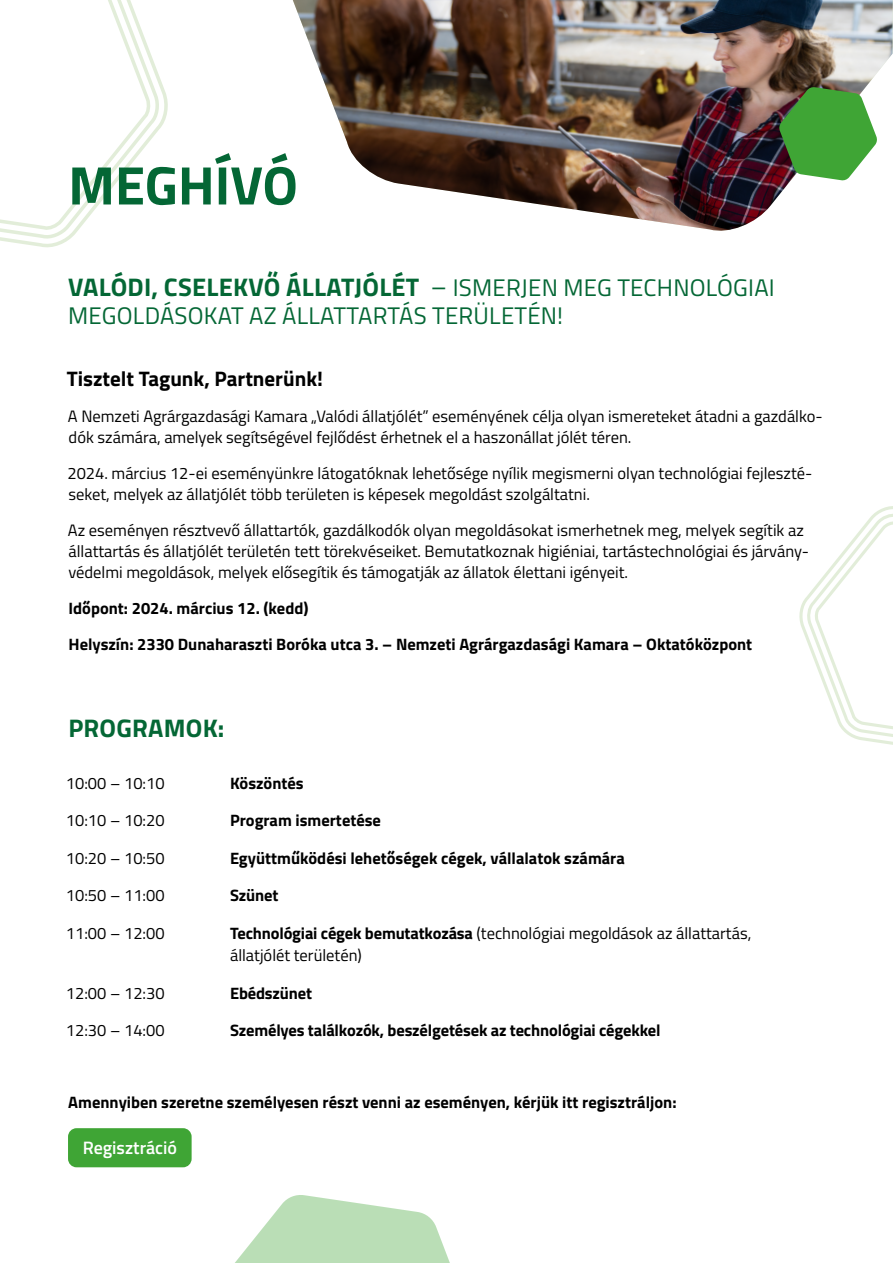
<style>
.page{position:relative;width:893px;height:1263px;background:#fff}
.page>*{position:absolute;margin:0;border:0;box-sizing:border-box;transform-origin:0 0}
.t1{font:700 54.3px "Titillium";color:#046735}
.t2{font:700 25.5px "Titillium";letter-spacing:.01em;color:#046735}
.t3{font:24px "Titillium";letter-spacing:.01em;color:#046735}
.t4{font:700 21px "Titillium";color:#000}
.t5{font:600 18px "Titillium";color:#fff}
.t6{font:16.5px/21px "Titillium";color:#000}
.t7{font:700 16.5px/36px "Titillium";color:#000}
.s1{font-weight:400}
.s2{font-weight:400;font-size:24px}
.s3{font-weight:700}
</style>
<div class="page">
<svg style="left:799px;top:506px;width:94px;height:239px"></svg>
<svg style="left:235px;top:1195px;width:215px;height:68px"></svg>
<img style="left:293px;top:0;width:600px;height:231px">
<svg style="left:0;top:0;width:168px;height:248px"></svg>
<svg style="left:779px;top:87px;width:98px;height:94px;background:#5ca151"></svg>
<div style="left:68px;top:1128px;width:124px;height:39px;background:#3fa535;border-radius:9px"></div>
<h1 class="t1" style="left:68px;top:144px;width:231px">MEGHÍVÓ</h1>
<h2 class="t2" style="left:68px;top:267px;width:708px">VALÓDI, CSELEKVŐ ÁLLATJÓLÉT <span class="s1">–</span> <span class="s2">ISMERJEN MEG TECHNOLÓGIAI</span></h2>
<h3 class="t3" style="left:68px;top:298px;width:497px">MEGOLDÁSOKAT AZ ÁLLATTARTÁS TERÜLETÉN!</h3>
<p class="t4" style="left:67px;top:362px;width:258px">Tisztelt Tagunk, Partnerünk!</p>
<p class="t6" style="left:68px;top:405px;width:756px">A Nemzeti Agrárgazdasági Kamara „Valódi állatjólét” eseményének célja olyan ismereteket átadni a gazdálko&shy;dók számára, amelyek segítségével fejlődést érhetnek el a haszonállat jólét téren.</p>
<p class="t6" style="left:67px;top:462px;width:746px">2024. március 12-ei eseményünkre látogatóknak lehetősége nyílik megismerni olyan technológiai fejleszté&shy;seket, melyek az állatjólét több területen is képesek megoldást szolgáltatni.</p>
<p class="t6" style="left:68px;top:519px;width:743px">Az eseményen résztvevő állattartók, gazdálkodók olyan megoldásokat ismerhetnek meg, melyek segítik az állattartás és állatjólét területén tett törekvéseiket. Bemutatkoznak higiéniai, tartástechnológiai és járvány&shy;védelmi megoldások, melyek elősegítik és támogatják az állatok élettani igényeit.</p>
<p class="t7" style="left:69px;top:589px;width:685px">Időpont: 2024. március 12. (kedd)<br>Helyszín: 2330 Dunaharaszti Boróka utca 3. – Nemzeti Agrárgazdasági Kamara – Oktatóközpont</p>
<h2 class="t2" style="left:68px;top:709px;width:158px">PROGRAMOK:</h2>
<p class="t6" style="left:66px;top:772px;width:100px">10:00 – 10:10</p>
<p class="t7" style="left:230px;top:764px;width:75px">Köszöntés</p>
<p class="t6" style="left:66px;top:809px;width:100px">10:10 – 10:20</p>
<p class="t7" style="left:230px;top:802px;width:152px">Program ismertetése</p>
<p class="t6" style="left:66px;top:847px;width:100px">10:20 – 10:50</p>
<p class="t7" style="left:230px;top:839px;width:396px">Együttműködési lehetőségek cégek, vállalatok számára</p>
<p class="t6" style="left:66px;top:884px;width:100px">10:50 – 11:00</p>
<p class="t7" style="left:230px;top:877px;width:50px">Szünet</p>
<p class="t6" style="left:66px;top:922px;width:100px">11:00 – 12:00</p>
<p class="t6" style="left:230px;top:921px;width:523px;line-height:22.5px"><span class="s3">Technológiai cégek bemutatkozása</span> (technológiai megoldások az állattartás, állatjólét területén)</p>
<p class="t6" style="left:66px;top:982px;width:100px">12:00 – 12:30</p>
<p class="t7" style="left:230px;top:974px;width:84px">Ebédszünet</p>
<p class="t6" style="left:66px;top:1019px;width:100px">12:30 – 14:00</p>
<p class="t7" style="left:230px;top:1012px;width:432px">Személyes találkozók, beszélgetések az technológiai cégekkel</p>
<p class="t7" style="left:68px;top:1084px;width:610px">Amennyiben szeretne személyesen részt venni az eseményen, kérjük itt regisztráljon:</p>
<p class="t5" style="left:83px;top:1134px;width:96px">Regisztráció</p>
</div>
